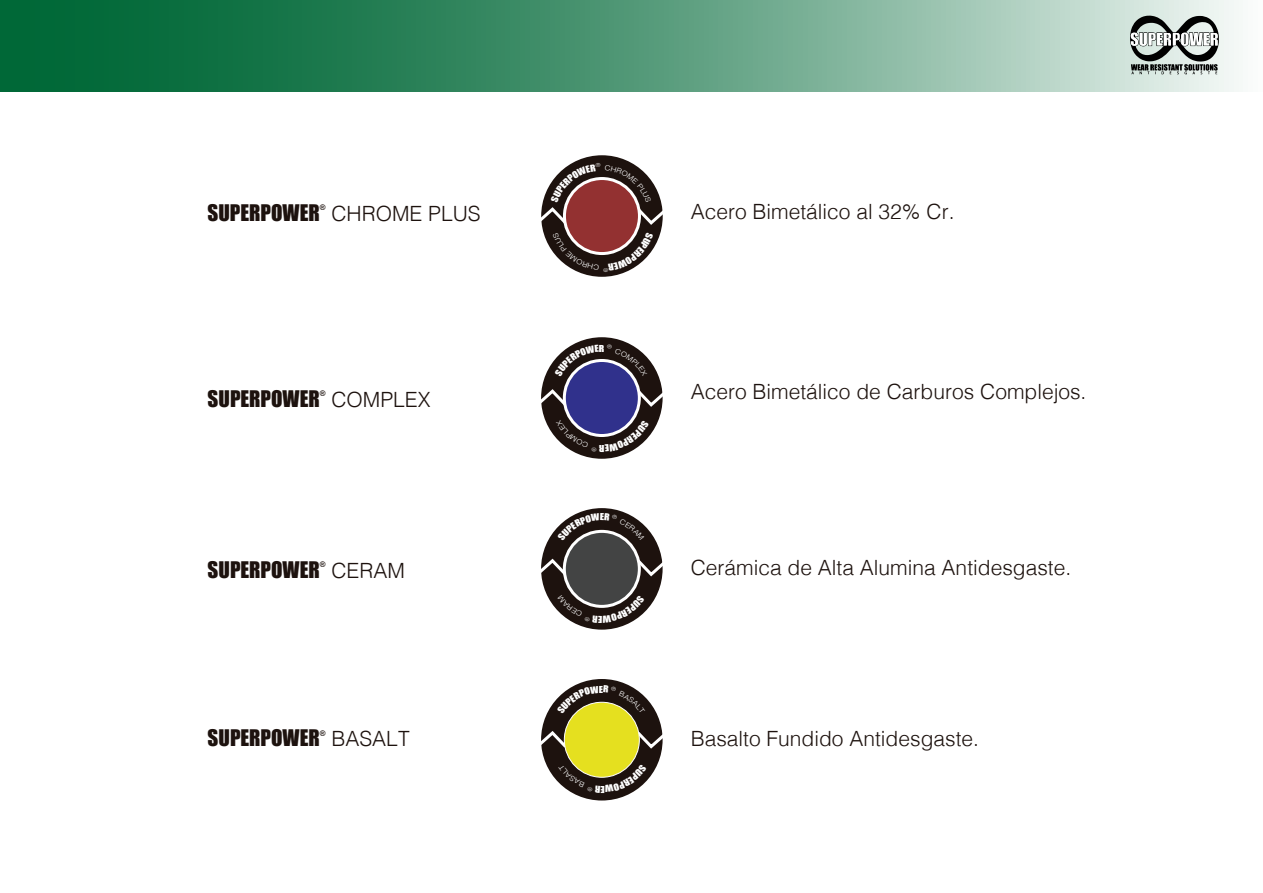
<style>
.page{position:relative;width:1263px;height:893px;background:#fff}
.page>*{position:absolute;margin:0;border:0;box-sizing:border-box;transform-origin:0 0}
.t1{font:300 21px "Helvetica";color:#1d120e}
.t2{font:21px "Impact";color:#1d120e}
.t3{font:8.85px "Impact";color:#fff;scale:1.15 1}
.t4{font:7.5px "Impact";color:#1d120e}
</style>
<div class="page">
<svg style="left:540px;top:154px;width:124px;height:124px"></svg>
<svg style="left:540px;top:336px;width:124px;height:124px;background:#3e3531"></svg>
<svg style="left:640px;top:387px;width:24px;height:22px"></svg>
<svg style="left:540px;top:387px;width:24px;height:22px"></svg>
<div style="left:564px;top:360px;width:75px;height:75px;background:#30318c;border-radius:50%"></div>
<div style="left:563px;top:359px;width:78px;height:78px;border:3px solid #fff;border-radius:50%"></div>
<svg style="left:540px;top:507px;width:124px;height:124px;background:#3f3633"></svg>
<svg style="left:639px;top:556px;width:25px;height:22px"></svg>
<svg style="left:540px;top:557px;width:25px;height:22px"></svg>
<div style="left:564px;top:531px;width:75px;height:75px;background:#434444;border-radius:50%"></div>
<div style="left:563px;top:530px;width:78px;height:78px;border:3px solid #fff;border-radius:50%"></div>
<svg style="left:540px;top:677px;width:124px;height:125px;background:#403734"></svg>
<svg style="left:637px;top:729px;width:27px;height:22px"></svg>
<svg style="left:540px;top:729px;width:26px;height:22px"></svg>
<div style="left:564px;top:702px;width:75px;height:75px;background:#e5e01f;border-radius:50%"></div>
<svg style="left:0;top:0;width:1239px;height:92px;background:#569b7b"></svg>
<svg style="left:1130px;top:16px;width:89px;height:58px;background:#929895"></svg>
<svg style="left:540px;top:163px;width:124px;height:109px"></svg>
<svg style="left:554px;top:345px;width:45px;height:31px"></svg>
<svg style="left:607px;top:344px;width:40px;height:32px"></svg>
<svg style="left:605px;top:420px;width:44px;height:32px"></svg>
<svg style="left:556px;top:420px;width:41px;height:32px"></svg>
<svg style="left:557px;top:513px;width:87px;height:28px"></svg>
<svg style="left:558px;top:595px;width:87px;height:27px"></svg>
<svg style="left:557px;top:685px;width:88px;height:29px"></svg>
<svg style="left:558px;top:764px;width:89px;height:29px"></svg>
<p class="t2" style="left:208px;top:196px;width:114px">SUPERPOWER</p>
<p class="t4" style="left:320px;top:201px;width:7px">®</p>
<p class="t1" style="left:331px;top:195px;width:151px">CHROME PLUS</p>
<p class="t1" style="left:691px;top:194px;width:265px">Acero Bimetálico al 32% Cr.</p>
<p class="t3" style="left:599px;top:341px;width:6px">R</p>
<p class="t2" style="left:208px;top:382px;width:114px">SUPERPOWER</p>
<p class="t4" style="left:320px;top:388px;width:7px">®</p>
<p class="t1" style="left:331px;top:382px;width:101px">COMPLEX</p>
<p class="t1" style="left:691px;top:374px;width:397px">Acero Bimetálico de Carburos Complejos.</p>
<p class="t3" style="left:605px;top:455px;width:6px;rotate:-180deg">R</p>
<p class="t2" style="left:208px;top:553px;width:114px">SUPERPOWER</p>
<p class="t4" style="left:320px;top:558px;width:7px">®</p>
<p class="t1" style="left:331px;top:552px;width:75px">CERAM</p>
<p class="t1" style="left:691px;top:549px;width:382px">Cerámica de Alta Alumina Antidesgaste.</p>
<p class="t3" style="left:599px;top:682px;width:5px">E</p>
<p class="t2" style="left:208px;top:722px;width:114px">SUPERPOWER</p>
<p class="t4" style="left:320px;top:727px;width:7px">®</p>
<p class="t1" style="left:331px;top:721px;width:80px">BASALT</p>
<p class="t1" style="left:691px;top:721px;width:290px">Basalto Fundido Antidesgaste.</p>
<p class="t3" style="left:605px;top:796px;width:5px;rotate:-180deg">E</p>
</div>
